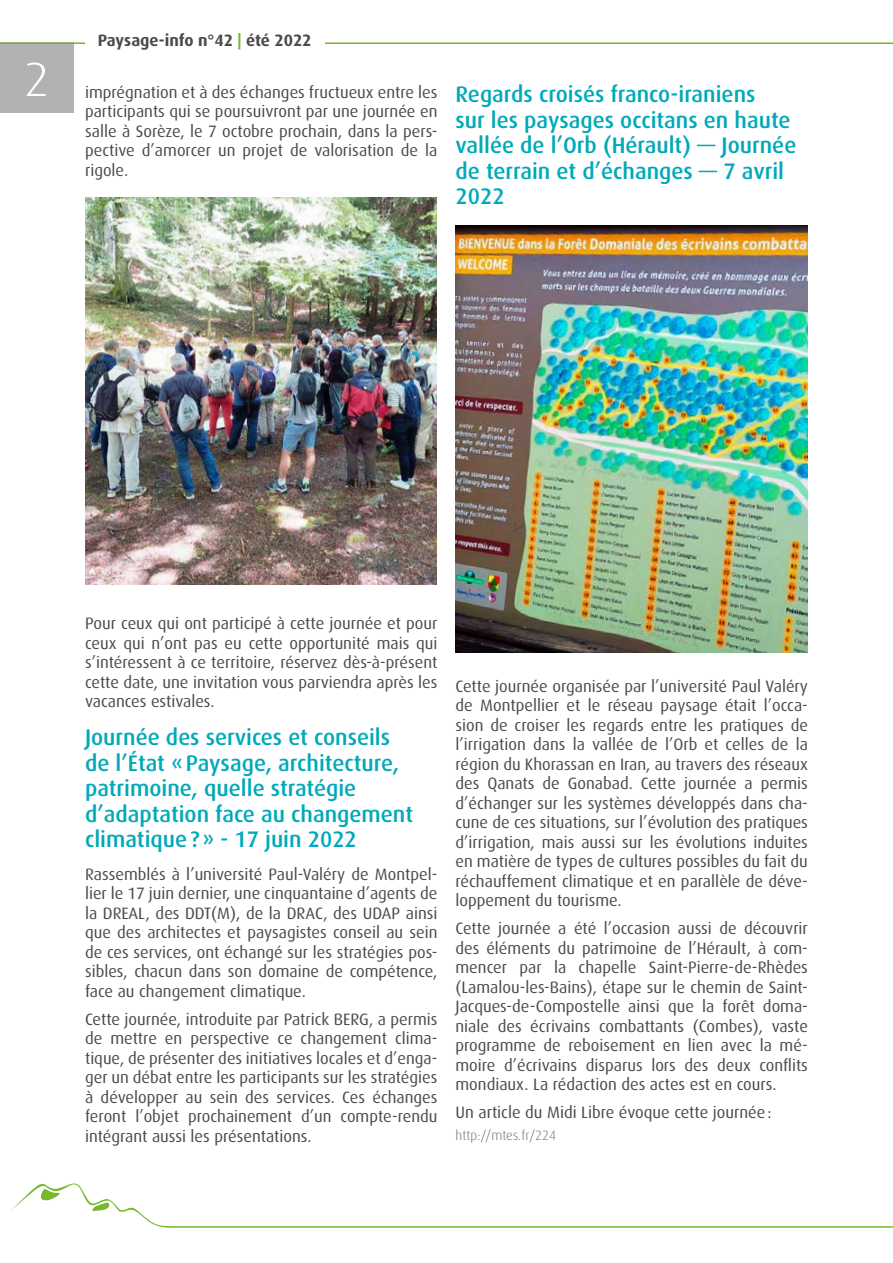
<style>
.page{position:relative;width:893px;height:1263px;background:#fff}
.page>*{position:absolute;margin:0;border:0;box-sizing:border-box;transform-origin:0 0}
.t1{font:300 48px "Dax OT";color:#fff;scale:1.05 1}
.t2{font:500 22.5px/25.5px "Dax OT";color:#00a9b9}
.t3{font:16.5px/19.5px "Dax OT";color:#4a4a49;text-align:justify}
.t4{font:700 16.5px "Dax OT";color:#4a4a49}
.t5{font:300 13.5px "Dax OT";color:#706f6f}
.s1{color:#76b82a}
</style>
<div class="page">
<div style="left:0;top:42px;width:73px;height:71px;background:#b3b2b2"></div>
<svg style="left:11px;top:1183px;width:882px;height:45px"></svg>
<hr style="left:0;top:42px;width:893px;height:2px;background:#76b82a">
<div style="left:85px;top:0;width:239px;height:85px;background:#fff"></div>
<img style="left:85px;top:197px;width:352px;height:388px">
<img style="left:455px;top:226px;width:352px;height:427px">
<h1 class="t1" style="left:24px;top:53px;width:26px">2</h1>
<p class="t4" style="left:98px;top:31px;width:215px">Paysage-info n°42 <span class="s1">|</span> été 2022</p>
<p class="t3" style="left:85px;top:82px;width:354px">imprégnation et à des échanges fructueux entre les participants qui se poursuivront par une journée en salle à Sorèze, le 7 octobre prochain, dans la pers&shy;pective d’amorcer un projet de valorisation de la rigole.</p>
<h2 class="t2" style="left:455px;top:82px;width:342px">Regards croisés franco-iraniens<br>sur les paysages occitans en haute vallée de l’Orb (Hérault) — Journée de terrain et d’échanges — 7 avril<br>2022</h2>
<p class="t3" style="left:85px;top:614px;width:354px">Pour ceux qui ont participé à cette journée et pour ceux qui n’ont pas eu cette opportunité mais qui s’intéressent à ce territoire, réservez dès-à-présent cette date, une invitation vous parviendra après les vacances estivales.</p>
<h2 class="t2" style="left:85px;top:725px;width:329px">Journée des services et conseils de l’État «Paysage, architecture, patrimoine, quelle stratégie d’adaptation face au changement climatique?» - 17 juin 2022</h2>
<p class="t3" style="left:85px;top:864px;width:354px">Rassemblés à l’université Paul-Valéry de Montpel&shy;lier le 17 juin dernier, une cinquantaine d’agents de la DREAL, des DDT(M), de la DRAC, des UDAP ainsi que des architectes et paysagistes conseil au sein de ces services, ont échangé sur les stratégies pos&shy;sibles, chacun dans son domaine de compétence, face au changement climatique.</p>
<p class="t3" style="left:85px;top:1009px;width:354px">Cette journée, introduite par Patrick BERG, a permis de mettre en perspective ce changement clima&shy;tique, de présenter des initiatives locales et d’enga&shy;ger un débat entre les participants sur les stratégies à développer au sein des services. Ces échanges feront l’objet prochainement d’un compte-rendu intégrant aussi les présentations.</p>
<p class="t3" style="left:455px;top:676px;width:354px">Cette journée organisée par l’université Paul Valéry de Montpellier et le réseau paysage était l’occa&shy;sion de croiser les regards entre les pratiques de l’irrigation dans la vallée de l’Orb et celles de la région du Khorassan en Iran, au travers des réseaux des Qanats de Gonabad. Cette journée a permis d’échanger sur les systèmes développés dans cha&shy;cune de ces situations, sur l’évolution des pratiques d’irrigation, mais aussi sur les évolutions induites en matière de types de cultures possibles du fait du réchauffement climatique et en parallèle de déve&shy;loppement du tourisme.</p>
<p class="t3" style="left:455px;top:919px;width:354px">Cette journée a été l’occasion aussi de découvrir des éléments du patrimoine de l’Hérault, à com&shy;mencer par la chapelle Saint-Pierre-de-Rhèdes (Lamalou-les-Bains), étape sur le chemin de Saint-Jacques-de-Compostelle ainsi que la forêt doma&shy;niale des écrivains combattants (Combes), vaste programme de reboisement en lien avec la mé&shy;moire d’écrivains disparus lors des deux conflits mondiaux. La rédaction des actes est en cours.</p>
<p class="t3" style="left:455px;top:1103px;width:318px">Un article du Midi Libre évoque cette journée:</p>
<p class="t5" style="left:455px;top:1128px;width:102px">http://mtes.fr/224</p>
</div>
